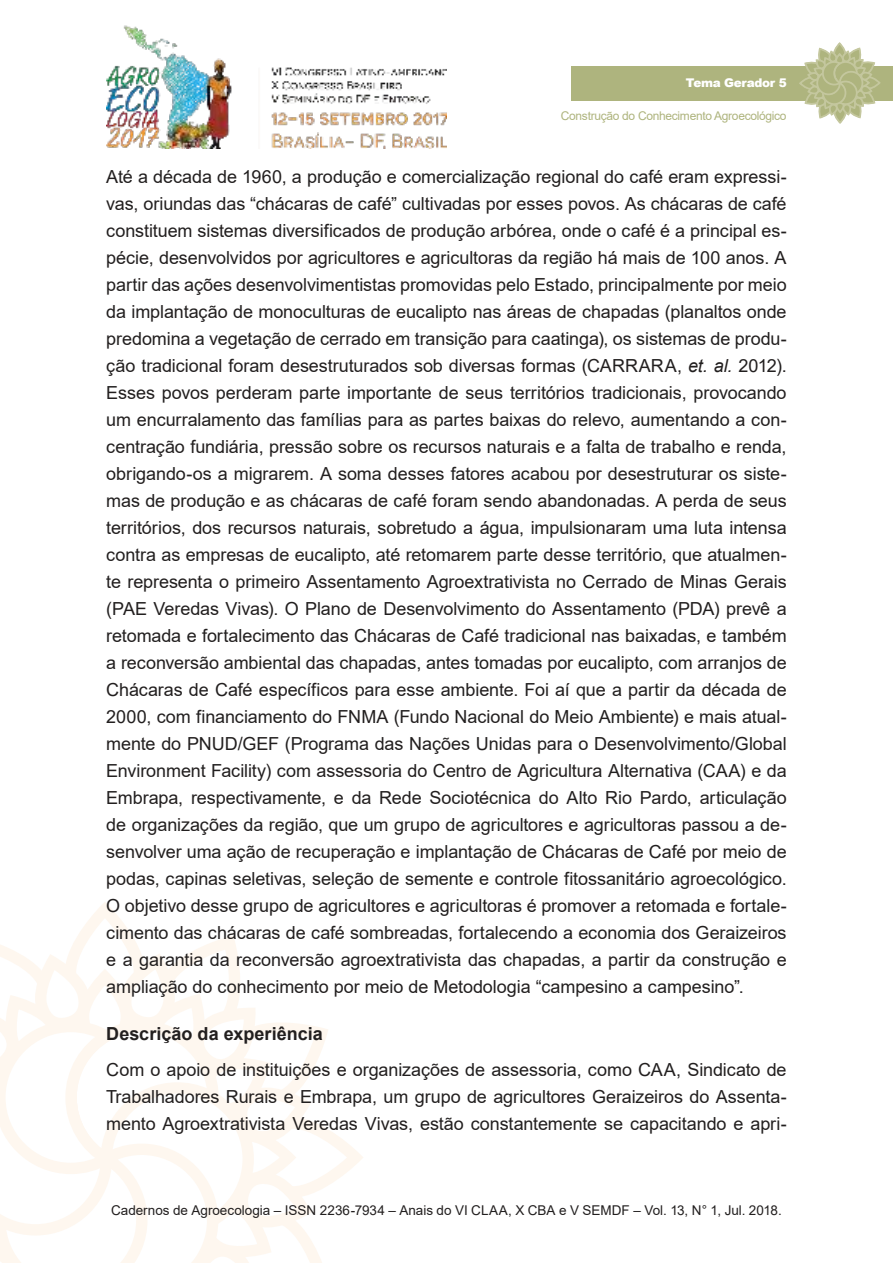
<style>
.page{position:relative;width:893px;height:1263px;background:#fff}
.page>*{position:absolute;margin:0;border:0;box-sizing:border-box;transform-origin:0 0}
.t1{font:18px/27px "Arial";letter-spacing:-.005em;color:#221f1f;text-align:justify}
.t2{font:700 18px "Arial";color:#221f1f}
.t3{font:13.5px "Arial";color:#221f1f}
.t4{font:12px "Arial";letter-spacing:-.025em;color:#aeb47e}
.t5{font:900 12px "Arial";letter-spacing:-.025em;color:#fff}
.s1{font-style:italic}
</style>
<div class="page">
<img style="left:106px;top:25px;width:340px;height:124px">
<svg style="left:0;top:910px;width:363px;height:353px"></svg>
<div style="left:571px;top:66px;width:322px;height:34px;background:#aeb47e"></div>
<svg style="left:798px;top:43px;width:83px;height:81px"></svg>
<p class="t5" style="left:686px;top:76px;width:102px">Tema Gerador 5</p>
<p class="t4" style="left:561px;top:112px;width:227px">Construção do Conhecimento Agroecológico</p>
<p class="t1" style="left:106px;top:165px;width:682px">Até a década de 1960, a produção e comercialização regional do café eram expressi&shy;vas, oriundas das “chácaras de café” cultivadas por esses povos. As chácaras de café constituem sistemas diversificados de produção arbórea, onde o café é a principal es&shy;pécie, desenvolvidos por agricultores e agricultoras da região há mais de 100 anos. A partir das ações desenvolvimentistas promovidas pelo Estado, principalmente por meio da implantação de monoculturas de eucalipto nas áreas de chapadas (planaltos onde predomina a vegetação de cerrado em transição para caatinga), os sistemas de produ&shy;ção tradicional foram desestruturados sob diversas formas (CARRARA, <span class="s1">et. al.</span> 2012).<br>Esses povos perderam parte importante de seus territórios tradicionais, provocando um encurralamento das famílias para as partes baixas do relevo, aumentando a con&shy;centração fundiária, pressão sobre os recursos naturais e a falta de trabalho e renda, obrigando-os a migrarem. A soma desses fatores acabou por desestruturar os siste&shy;mas de produção e as chácaras de café foram sendo abandonadas. A perda de seus territórios, dos recursos naturais, sobretudo a água, impulsionaram uma luta intensa contra as empresas de eucalipto, até retomarem parte desse território, que atualmen&shy;te representa o primeiro Assentamento Agroextrativista no Cerrado de Minas Gerais (PAE Veredas Vivas). O Plano de Desenvolvimento do Assentamento (PDA) prevê a retomada e fortalecimento das Chácaras de Café tradicional nas baixadas, e também a reconversão ambiental das chapadas, antes tomadas por eucalipto, com arranjos de Chácaras de Café específicos para esse ambiente. Foi aí que a partir da década de 2000, com financiamento do FNMA (Fundo Nacional do Meio Ambiente) e mais atual&shy;mente do PNUD/GEF (Programa das Nações Unidas para o Desenvolvimento/Global Environment Facility) com assessoria do Centro de Agricultura Alternativa (CAA) e da Embrapa, respectivamente, e da Rede Sociotécnica do Alto Rio Pardo, articulação de organizações da região, que um grupo de agricultores e agricultoras passou a de&shy;senvolver uma ação de recuperação e implantação de Chácaras de Café por meio de podas, capinas seletivas, seleção de semente e controle fitossanitário agroecológico.<br>O objetivo desse grupo de agricultores e agricultoras é promover a retomada e fortale&shy;cimento das chácaras de café sombreadas, fortalecendo a economia dos Geraizeiros e a garantia da reconversão agroextrativista das chapadas, a partir da construção e ampliação do conhecimento por meio de Metodologia “campesino a campesino”.</p>
<p class="t2" style="left:106px;top:1027px;width:218px">Descrição da experiência</p>
<p class="t1" style="left:106px;top:1058px;width:682px">Com o apoio de instituições e organizações de assessoria, como CAA, Sindicato de Trabalhadores Rurais e Embrapa, um grupo de agricultores Geraizeiros do Assenta&shy;mento Agroextrativista Veredas Vivas, estão constantemente se capacitando e apri-</p>
<p class="t3" style="left:111px;top:1205px;width:672px">Cadernos de Agroecologia – ISSN 2236-7934 – Anais do VI CLAA, X CBA e V SEMDF – Vol. 13, N° 1, Jul. 2018.</p>
</div>
